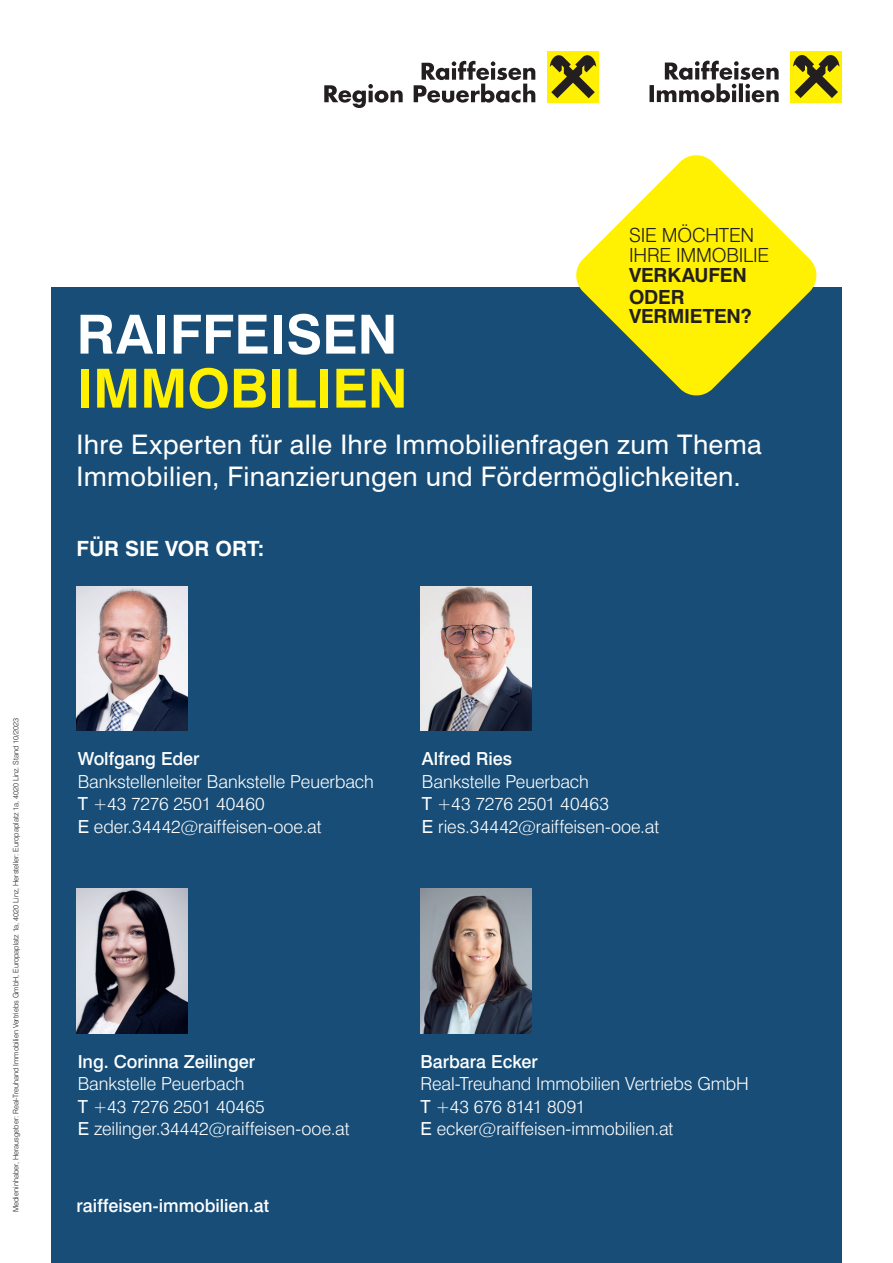
<style>
.page{position:relative;width:893px;height:1263px;background:#fff}
.page>*{position:absolute;margin:0;border:0;box-sizing:border-box;transform-origin:0 0}
.t1{font:700 54px "Swiss 721 BT";color:#fff}
.t2{font:700 54px "Swiss 721 BT";color:#fff101}
.t3{font:27px/32.4px "Swiss 721 BT";letter-spacing:.01em;color:#fff}
.t4{font:700 21px "Swiss 721 BT";color:#fff}
.t5{font:300 19.5px/19.5px "Swiss 721 BT";letter-spacing:-.01em;color:#231f20}
.t6{font:700 19.5px/21.6px "Swiss 721 BT";letter-spacing:-.01em;color:#231f20}
.t7{font:300 18px/22.5px "Swiss 721 BT";letter-spacing:-.005em;color:#fff}
.t8{font:500 18px "Swiss 721 BT";color:#fff}
.t9{font:300 7.5px "Swiss 721 BT";color:#231f20}
.s1{font-weight:400}
</style>
<div class="page">
<div style="left:791px;top:51px;width:51px;height:51px;background:#fff101"></div>
<svg style="left:649px;top:61px;width:130px;height:41px"></svg>
<svg style="left:793px;top:55px;width:46px;height:43px"></svg>
<div style="left:51px;top:287px;width:791px;height:976px;background:#174d77"></div>
<img style="left:421px;top:586px;width:110px;height:145px">
<img style="left:77px;top:889px;width:110px;height:144px">
<img style="left:77px;top:586px;width:110px;height:145px">
<svg style="left:576px;top:155px;width:241px;height:241px;fill:#fff101"></svg>
<img style="left:421px;top:889px;width:110px;height:144px">
<div style="left:547px;top:51px;width:51px;height:51px;background:#fff101"></div>
<svg style="left:324px;top:61px;width:211px;height:47px"></svg>
<svg style="left:550px;top:55px;width:46px;height:43px"></svg>
<p class="t5" style="left:629px;top:226px;width:142px">SIE MÖCHTEN<br>IHRE IMMOBILIE</p>
<p class="t6" style="left:629px;top:264px;width:119px">VERKAUFEN<br>ODER</p>
<p class="t6" style="left:629px;top:305px;width:124px">VERMIETEN?</p>
<h1 class="t1" style="left:77px;top:302px;width:322px">RAIFFEISEN</h1>
<h1 class="t2" style="left:77px;top:356px;width:333px">IMMOBILIEN</h1>
<h2 class="t3" style="left:77px;top:427px;width:687px">Ihre Experten für alle Ihre Immobilienfragen zum Thema<br>Immobilien, Finanzierungen und Fördermöglichkeiten.</h2>
<p class="t4" style="left:77px;top:536px;width:189px">FÜR SIE VOR ORT:</p>
<p class="t9" style="left:11px;top:1212px;width:496px;rotate:-90deg">Medieninhaber, Herausgeber: Real-Treuhand Immobilien Vertriebs GmbH, Europaplatz 1a, 4020 Linz, Hersteller: Europaplatz 1a, 4020 Linz. Stand 10/2023</p>
<p class="t8" style="left:78px;top:748px;width:123px">Wolfgang Eder</p>
<p class="t7" style="left:78px;top:770px;width:298px">Bankstellenleiter Bankstelle Peuerbach<br><span class="s1">T</span> +43 7276 2501 40460<br><span class="s1">E</span> eder.34442@raiffeisen-ooe.at</p>
<p class="t8" style="left:422px;top:748px;width:92px">Alfred Ries</p>
<p class="t7" style="left:422px;top:770px;width:239px">Bankstelle Peuerbach<br><span class="s1">T</span> +43 7276 2501 40463<br><span class="s1">E</span> ries.34442@raiffeisen-ooe.at</p>
<p class="t8" style="left:78px;top:1050px;width:179px">Ing. Corinna Zeilinger</p>
<p class="t7" style="left:78px;top:1072px;width:273px">Bankstelle Peuerbach<br><span class="s1">T</span> +43 7276 2501 40465<br><span class="s1">E</span> zeilinger.34442@raiffeisen-ooe.at</p>
<p class="t8" style="left:77px;top:1194px;width:194px">raiffeisen-immobilien.at</p>
<p class="t8" style="left:420px;top:1050px;width:119px">Barbara Ecker</p>
<p class="t7" style="left:420px;top:1072px;width:330px">Real-Treuhand Immobilien Vertriebs GmbH<br><span class="s1">T</span> +43 676 8141 8091<br><span class="s1">E</span> ecker@raiffeisen-immobilien.at</p>
</div>
